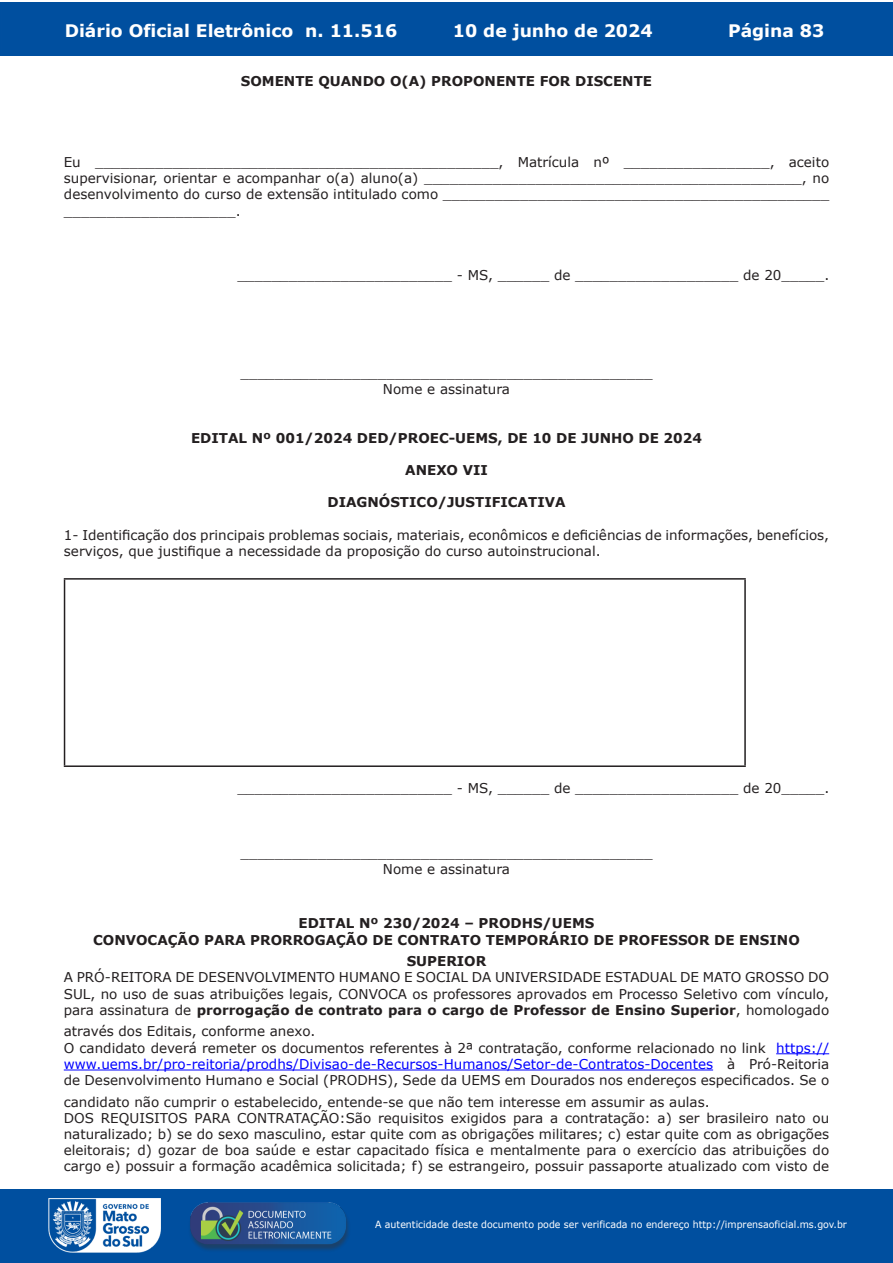
<style>
.page{position:relative;width:893px;height:1263px;background:#fff}
.page>*{position:absolute;margin:0;border:0;box-sizing:border-box;transform-origin:0 0}
.t1{font:700 17.25px "Verdana";color:#fff}
.t2{font:13.5px/16.2px "Verdana";color:#231f20}
.t3{font:700 13.5px/16.2px "Verdana";color:#231f20;text-align:center}
.t4{font:9.9px "Verdana";color:#fff;scale:.95 1}
.s1{font-weight:700}
.s2{color:#00f}
</style>
<div class="page">
<div style="left:0;top:2px;width:893px;height:53px;background:#004f9f"></div>
<div style="left:1px;top:1189px;width:892px;height:74px;background:#004f9f"></div>
<img style="left:49px;top:1198px;width:111px;height:54px">
<img style="left:185px;top:1201px;width:168px;height:54px">
<hr style="left:776px;top:1053px;width:53px;height:1px;background:#00f">
<hr style="left:64px;top:1069px;width:649px;height:1px;background:#00f">
<hr style="left:64px;top:578px;width:682px;height:2px;background:#231f20">
<hr style="left:64px;top:765px;width:682px;height:2px;background:#231f20">
<hr style="left:64px;top:580px;width:1px;height:185px;background:#231f20">
<hr style="left:744px;top:580px;width:2px;height:185px;background:#231f20">
<p class="t1" style="left:65px;top:18px;width:334px">Diário Oficial Eletrônico n. 11.516</p>
<p class="t1" style="left:453px;top:18px;width:201px">10 de junho de 2024</p>
<p class="t1" style="left:728px;top:18px;width:98px">Página 83</p>
<p class="t3" style="left:241px;top:73px;width:413px">SOMENTE QUANDO O(A) PROPONENTE FOR DISCENTE</p>
<p class="t2" style="left:64px;top:154px;width:767px;text-align:justify">Eu _______________________________________________, Matrícula nº _________________, aceito supervisionar, orientar e acompanhar o(a) aluno(a) ____________________________________________, no desenvolvimento do curso de extensão intitulado como _____________________________________________ ____________________.</p>
<p class="t2" style="left:237px;top:267px;width:593px">_________________________ - MS, ______ de ___________________ de 20_____.</p>
<p class="t2" style="left:240px;top:365px;width:414px;text-align:center">________________________________________________<br>Nome e assinatura</p>
<p class="t3" style="left:191px;top:429px;width:512px">EDITAL Nº 001/2024 DED/PROEC-UEMS, DE 10 DE JUNHO DE 2024</p>
<p class="t3" style="left:405px;top:462px;width:84px">ANEXO VII</p>
<p class="t3" style="left:327px;top:494px;width:240px">DIAGNÓSTICO/JUSTIFICATIVA</p>
<p class="t2" style="left:64px;top:527px;width:767px">1- Identificação dos principais problemas sociais, materiais, econômicos e deficiências de informações, benefícios, serviços, que justifique a necessidade da proposição do curso autoinstrucional.</p>
<p class="t2" style="left:237px;top:780px;width:593px">_________________________ - MS, ______ de ___________________ de 20_____.</p>
<p class="t2" style="left:240px;top:845px;width:414px;text-align:center">________________________________________________<br>Nome e assinatura</p>
<p class="t3" style="left:93px;top:915px;width:708px">EDITAL Nº 230/2024 – PRODHS/UEMS<br>CONVOCAÇÃO PARA PRORROGAÇÃO DE CONTRATO TEMPORÁRIO DE PROFESSOR DE ENSINO</p>
<p class="t3" style="left:407px;top:953px;width:81px">SUPERIOR</p>
<p class="t2" style="left:64px;top:969px;width:767px;text-align:justify">A PRÓ-REITORA DE DESENVOLVIMENTO HUMANO E SOCIAL DA UNIVERSIDADE ESTADUAL DE MATO GROSSO DO SUL, no uso de suas atribuições legais, CONVOCA os professores aprovados em Processo Seletivo com vínculo, para assinatura de <span class="s1">prorrogação de contrato para o cargo de Professor de Ensino Superior</span>, homologado</p>
<p class="t2" style="left:64px;top:1023px;width:767px">através dos Editais, conforme anexo.<br>O candidato deverá remeter os documentos referentes à 2ª contratação, conforme relacionado no link <span class="s2">https:// www.uems.br/pro-reitoria/prodhs/Divisao-de-Recursos-Humanos/Setor-de-Contratos-Docentes</span> à Pró-Reitoria de Desenvolvimento Humano e Social (PRODHS), Sede da UEMS em Dourados nos endereços especificados. Se o</p>
<p class="t2" style="left:64px;top:1093px;width:767px">candidato não cumprir o estabelecido, entende-se que não tem interesse em assumir as aulas.<br>DOS REQUISITOS PARA CONTRATAÇÃO:São requisitos exigidos para a contratação: a) ser brasileiro nato ou naturalizado; b) se do sexo masculino, estar quite com as obrigações militares; c) estar quite com as obrigações eleitorais; d) gozar de boa saúde e estar capacitado física e mentalmente para o exercício das atribuições do cargo e) possuir a formação acadêmica solicitada; f) se estrangeiro, possuir passaporte atualizado com visto de</p>
<p class="t4" style="left:375px;top:1218px;width:498px">A autenticidade deste documento pode ser verificada no endereço http://imprensaoficial.ms.gov.br</p>
</div>
